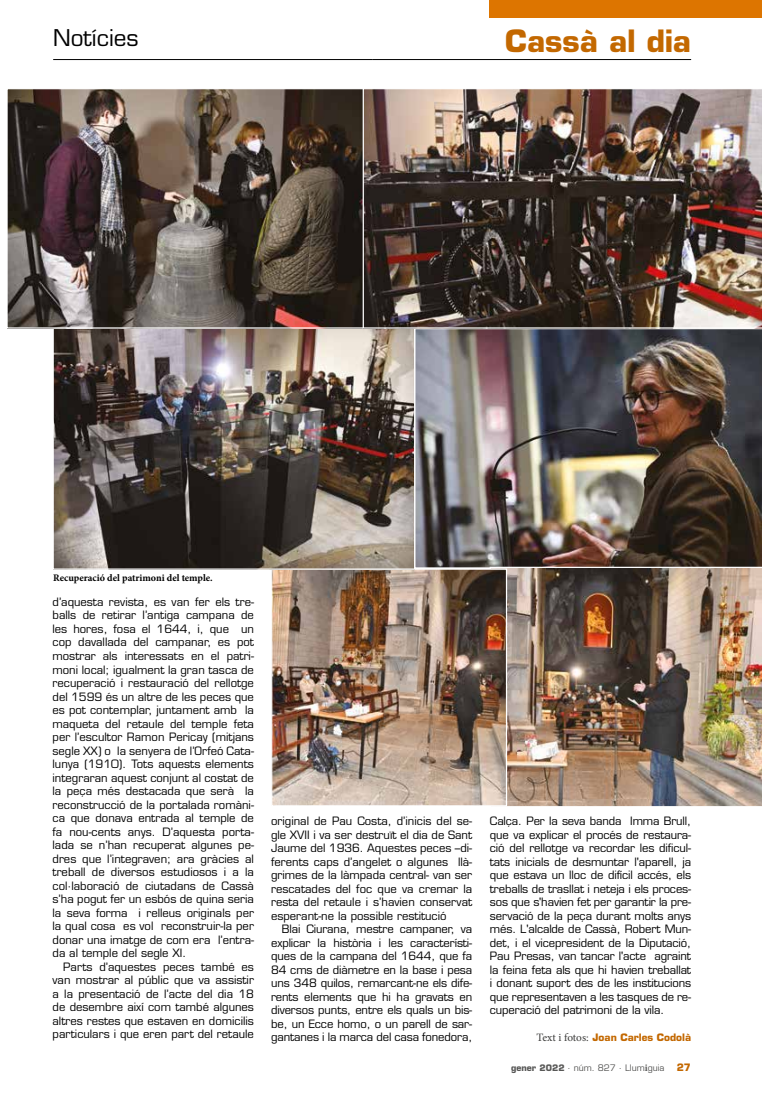
<style>
.page{position:relative;width:762px;height:1117px;background:#fff}
.page>*{position:absolute;margin:0;border:0;box-sizing:border-box;transform-origin:0 0}
.t1{font:700 30px "Eurostile LT Std";color:#c36800}
.t2{font:22.5px "Eurostile LT Std";color:#000}
.t3{font:11.25px/13.5px "Eurostile LT Std";color:#000;text-align:justify}
.t4{font:700 10px "Minion Pro";color:#000}
.t5{font:700 10px "Eurostile LT Std";color:#c36800}
.t6{font:8.75px "Eurostile LT Std";color:#575756}
.s1{font-family:"Minion Pro";font-weight:400;font-size:11.25px;color:#3c3c3b}
.s2{font-weight:700}
.s3{font-family:"Minion Pro";font-weight:700;font-size:10px}
.s4{font-weight:700;font-size:10px;color:#c36800}
</style>
<div class="page">
<hr style="left:53px;top:59px;width:319px;height:1px;background:#000">
<hr style="left:372px;top:59px;width:319px;height:1px;background:#000">
<div style="left:490px;top:0;width:272px;height:18px;background:#dd7500"></div>
<img style="left:55px;top:329px;width:358px;height:238px">
<img style="left:415px;top:328px;width:347px;height:240px">
<img style="left:490px;top:566px;width:272px;height:241px">
<img style="left:273px;top:570px;width:232px;height:234px">
<div style="left:271px;top:568px;width:236px;height:238px;border:1px solid #fff"></div>
<div style="left:53px;top:327px;width:362px;height:242px;border:1px solid #fff"></div>
<img style="left:8px;top:90px;width:355px;height:236px">
<div style="left:6px;top:88px;width:374px;height:240px;border:1px solid #fff"></div>
<img style="left:363px;top:88px;width:399px;height:240px">
<h2 class="t2" style="left:53px;top:24px;width:87px">Notícies</h2>
<h1 class="t1" style="left:505px;top:22px;width:187px">Cassà al dia</h1>
<p class="t4" style="left:53px;top:571px;width:161px">Recuperació del patrimoni del temple.</p>
<p class="t3" style="left:53px;top:595px;width:203px">d’aquesta revista, es van fer els tre&shy;balls de retirar l’antiga campana de les hores, fosa el 1644, i, que un cop davallada del campanar, es pot mostrar als interessats en el patri&shy;moni local; igualment la gran tasca de recuperació i restauració del rellotge del 1599 és un altre de les peces que es pot contemplar, juntament amb la maqueta del retaule del temple feta per l’escultor Ramon Pericay (mitjans segle XX) o la senyera de l’Orfeó Cata&shy;lunya (1910). Tots aquests elements integraran aquest conjunt al costat de la peça més destacada que serà la reconstrucció de la portalada romàni&shy;ca que donava entrada al temple de fa nou-cents anys. D’aquesta porta&shy;lada se n’han recuperat algunes pe&shy;dres que l’integraven; ara gràcies al treball de diversos estudiosos i a la col·laboració de ciutadans de Cassà s’ha pogut fer un esbós de quina seria la seva forma i relleus originals per la qual cosa es vol reconstruir-la per donar una imatge de com era l’entra&shy;da al temple del segle XI.</p>
<p class="t3" style="left:53px;top:959px;width:203px;text-indent:11px">Parts d’aquestes peces també es van mostrar al públic que va assistir a la presentació de l’acte del dia 18 de desembre així com també algunes altres restes que estaven en domicilis particulars i que eren part del retaule</p>
<p class="t3" style="left:271px;top:814px;width:203px">original de Pau Costa, d’inicis del se&shy;gle XVII i va ser destruït el dia de Sant Jaume del 1936. Aquestes peces –di&shy;ferents caps d’angelet o algunes llà&shy;grimes de la làmpada central- van ser rescatades del foc que va cremar la resta del retaule i s’havien conservat esperant-ne la possible restitució</p>
<p class="t3" style="left:271px;top:922px;width:203px;text-indent:11px">Blai Ciurana, mestre campaner, va explicar la història i les característi&shy;ques de la campana del 1644, que fa 84 cms de diàmetre en la base i pesa uns 348 quilos, remarcant-ne els dife&shy;rents elements que hi ha gravats en diversos punts, entre els quals un bis&shy;be, un Ecce homo, o un parell de sar&shy;gantanes i la marca del casa fonedora,</p>
<p class="t3" style="left:490px;top:814px;width:203px">Calça. Per la seva banda Imma Brull, que va explicar el procés de restaura&shy;ció del rellotge va recordar les dificul&shy;tats inicials de desmuntar l'aparell, ja que estava un lloc de difícil accés, els treballs de trasllat i neteja i els proces&shy;sos que s'havien fet per garantir la pre&shy;servació de la peça durant molts anys més. L'alcalde de Cassà, Robert Mun&shy;det, i el vicepresident de la Diputació, Pau Presas, van tancar l'acte agraint la feina feta als que hi havien treballat i donant suport des de les institucions que representaven a les tasques de re&shy;cuperació del patrimoni de la vila.</p>
<p class="t5" style="left:536px;top:1031px;width:156px"><span class="s1">Text i fotos:</span> Joan Carles Codolà</p>
<p class="t6" style="left:511px;top:1062px;width:182px"><span class="s2">gener 2022</span> · núm. 827 · Llum<span class="s3">i</span>guia <span class="s4">27</span></p>
</div>
